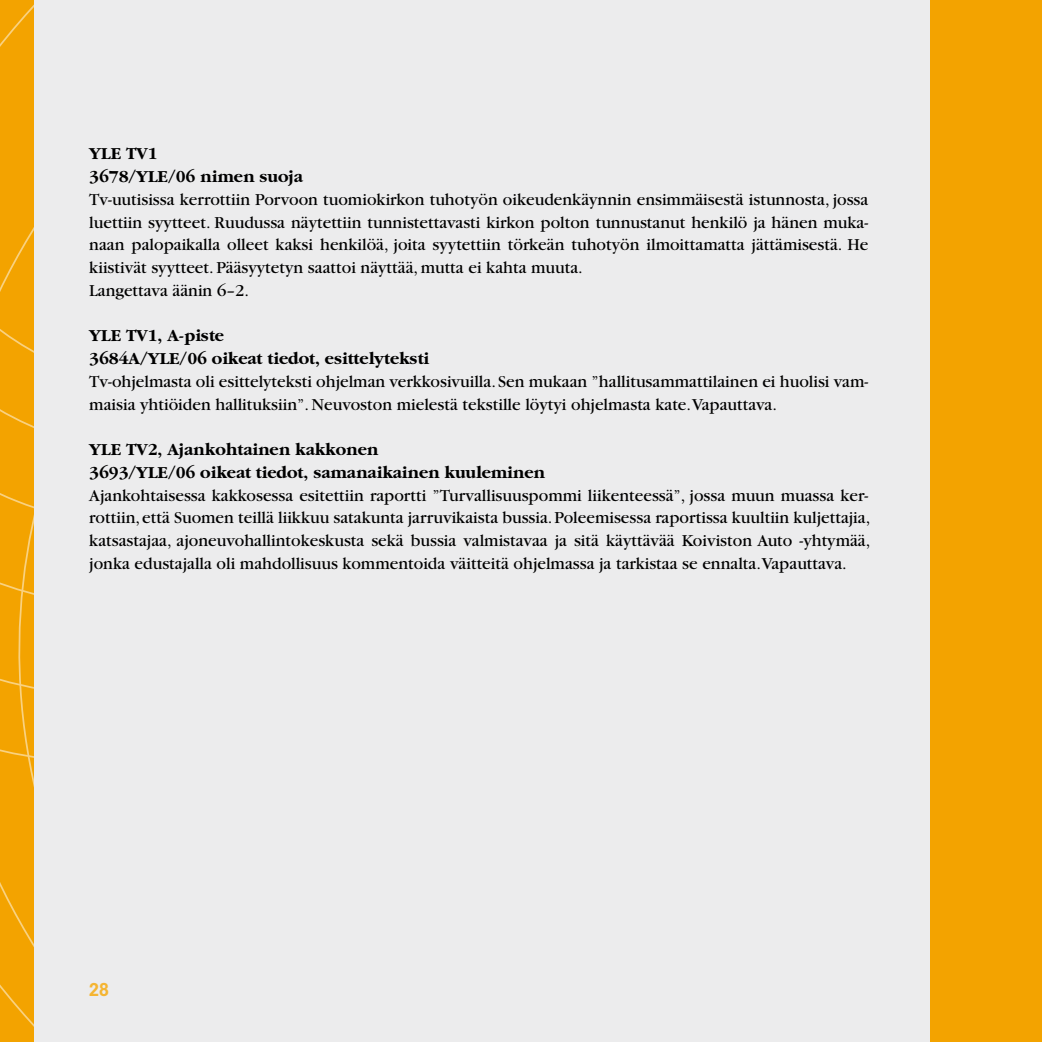
<style>
.page{position:relative;width:1042px;height:1042px;background:#ececed}
.page>*{position:absolute;margin:0;border:0;box-sizing:border-box;transform-origin:0 0}
.t1{font:17.5px/22.8px "Garamond";color:#000}
.t2{font:700 17.5px/22.8px "Garamond";color:#000}
.t3{font:800 17.5px "Neuzeit S";color:#f5b533}
</style>
<div class="page">
<div style="left:930px;top:0;width:112px;height:1042px;background:#f3a300"></div>
<div style="left:0;top:0;width:34px;height:1042px;background:#f3a300"></div>
<p class="t2" style="left:89px;top:143px;width:215px">YLE TV1<br>3678/YLE/06 nimen suoja</p>
<p class="t1" style="left:89px;top:188px;width:780px">Tv-uutisissa kerrottiin Porvoon tuomiokirkon tuhotyön oikeudenkäynnin ensimmäisestä istunnosta, jossa luettiin syytteet. Ruudussa näytettiin tunnistettavasti kirkon polton tunnustanut henkilö ja hänen muka&shy;naan palopaikalla olleet kaksi henkilöä, joita syytettiin törkeän tuhotyön ilmoittamatta jättämisestä. He kiistivät syytteet. Pääsyytetyn saattoi näyttää, mutta ei kahta muuta.<br>Langettava äänin 6–2.</p>
<p class="t2" style="left:89px;top:325px;width:341px">YLE TV1, A-piste<br>3684A/YLE/06 oikeat tiedot, esittelyteksti</p>
<p class="t1" style="left:89px;top:370px;width:780px">Tv-ohjelmasta oli esittelyteksti ohjelman verkkosivuilla. Sen mukaan ”hallitusammattilainen ei huolisi vam&shy;maisia yhtiöiden hallituksiin”. Neuvoston mielestä tekstille löytyi ohjelmasta kate.Vapauttava.</p>
<p class="t2" style="left:89px;top:438px;width:457px">YLE TV2, Ajankohtainen kakkonen<br>3693/YLE/06 oikeat tiedot, samanaikainen kuuleminen</p>
<p class="t1" style="left:89px;top:484px;width:782px">Ajankohtaisessa kakkosessa esitettiin raportti ”Turvallisuuspommi liikenteessä”, jossa muun muassa ker&shy;rottiin, että Suomen teillä liikkuu satakunta jarruvikaista bussia. Poleemisessa raportissa kuultiin kuljettajia, katsastajaa, ajoneuvohallintokeskusta sekä bussia valmistavaa ja sitä käyttävää Koiviston Auto -yhtymää, jonka edustajalla oli mahdollisuus kommentoida väitteitä ohjelmassa ja tarkistaa se ennalta.Vapauttava.</p>
<p class="t3" style="left:89px;top:979px;width:21px">28</p>
</div>
